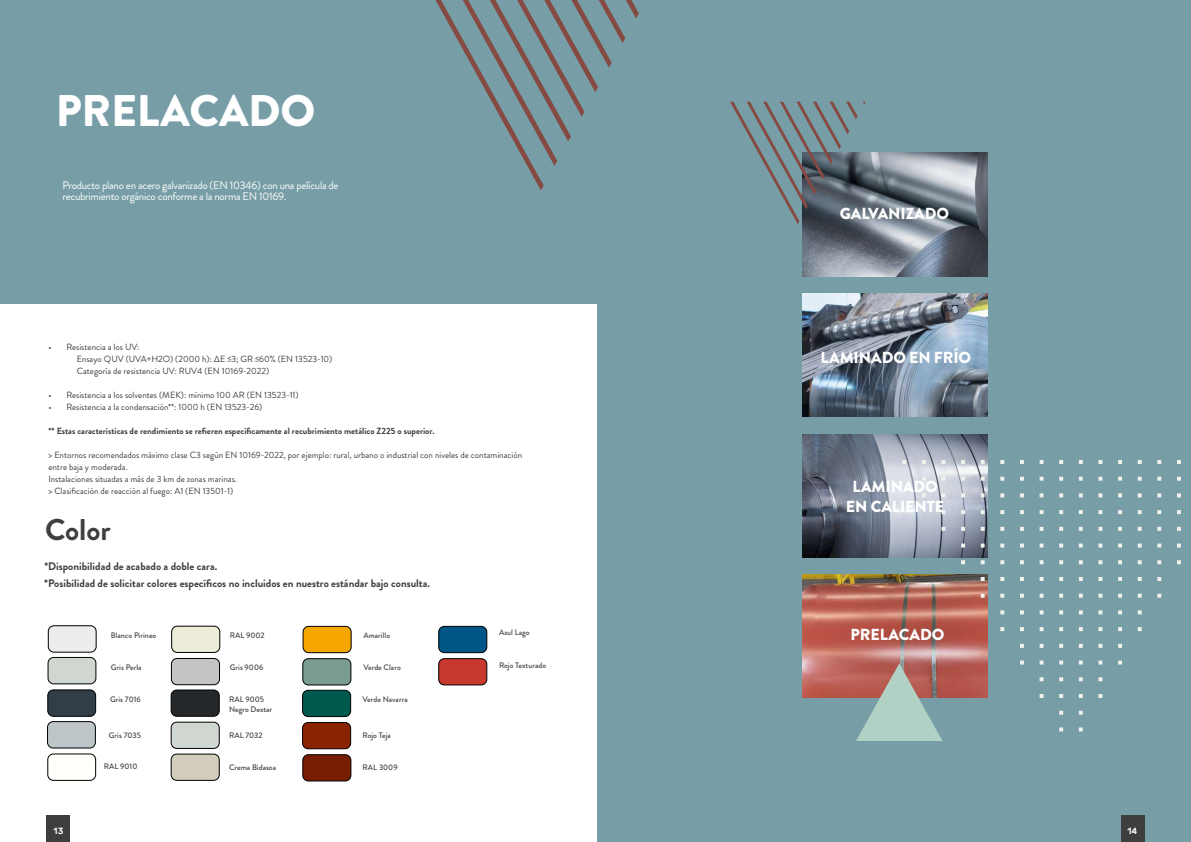
<style>
.page{position:relative;width:1191px;height:842px;background:#fff}
.page>*{position:absolute;margin:0;border:0;box-sizing:border-box;transform-origin:0 0}
.t1{font:900 44.2px "Brandon Grotesque";letter-spacing:-.005em;color:#fff}
.t2{font:700 30px "Brandon Grotesque";color:#3e3e3f}
.t3{font:900 16px/20px "Brandon Grotesque";letter-spacing:-.005em;color:#fff;text-align:center}
.t4{font:700 11px "Brandon Grotesque";color:#3e3e3f}
.t5{font:11px/11px "Brandon Grotesque";letter-spacing:-.025em;color:#fff}
.t6{font:9px/12px "Brandon Grotesque";color:#3e3e3f}
.t7{font:700 9px "Brandon Grotesque";color:#3e3e3f}
.t8{font:500 9px "Rubik";color:#fff}
.t9{font:500 8px/10px "Brandon Grotesque";color:#454545}
</style>
<div class="page">
<div style="left:0;top:0;width:1191px;height:303px;background:#779ea6"></div>
<div style="left:597px;top:0;width:594px;height:842px;background:#779ea6"></div>
<img style="left:802px;top:153px;width:185px;height:123px">
<img style="left:802px;top:294px;width:185px;height:123px">
<img style="left:802px;top:434px;width:185px;height:123px">
<img style="left:802px;top:574px;width:100px;height:123px">
<svg style="left:730px;top:102px;width:135px;height:122px"></svg>
<svg style="left:856px;top:663px;width:86px;height:78px;background:#aaa69d"></svg>
<svg style="left:902px;top:460px;width:278px;height:271px"></svg>
<div style="left:48px;top:657px;width:48px;height:27px;background:#d0d6d0;border-radius:6px"></div>
<div style="left:48px;top:657px;width:48px;height:27px;border:1px solid #000;border-radius:6px"></div>
<div style="left:48px;top:722px;width:47px;height:26px;background:#bdc5c9;border-radius:6px"></div>
<div style="left:47px;top:721px;width:48px;height:27px;border:1px solid #000;border-radius:6px"></div>
<div style="left:172px;top:626px;width:48px;height:26px;background:#edebda;border-radius:6px"></div>
<div style="left:171px;top:626px;width:49px;height:26px;border:1px solid #000;border-radius:6px"></div>
<div style="left:171px;top:690px;width:48px;height:26px;background:#24282b;border-radius:6px"></div>
<div style="left:171px;top:690px;width:48px;height:26px;border:1px solid #000;border-radius:6px"></div>
<div style="left:171px;top:722px;width:48px;height:26px;background:#d0d6d0;border-radius:6px"></div>
<div style="left:171px;top:722px;width:48px;height:26px;border:1px solid #000;border-radius:6px"></div>
<div style="left:303px;top:626px;width:48px;height:27px;background:#f5a700;border-radius:6px"></div>
<div style="left:303px;top:626px;width:48px;height:27px;border:1px solid #000;border-radius:6px"></div>
<div style="left:302px;top:690px;width:49px;height:26px;background:#00594f;border-radius:6px"></div>
<div style="left:302px;top:690px;width:49px;height:27px;border:1px solid #000;border-radius:6px"></div>
<div style="left:302px;top:722px;width:49px;height:27px;background:#8a2301;border-radius:6px"></div>
<div style="left:302px;top:722px;width:49px;height:27px;border:1px solid #000;border-radius:6px"></div>
<div style="left:303px;top:755px;width:48px;height:26px;background:#781e00;border-radius:6px"></div>
<div style="left:303px;top:754px;width:48px;height:27px;border:1px solid #000;border-radius:6px"></div>
<div style="left:439px;top:626px;width:48px;height:27px;background:#005687;border-radius:6px"></div>
<div style="left:438px;top:626px;width:49px;height:27px;border:1px solid #000;border-radius:6px"></div>
<div style="left:439px;top:659px;width:48px;height:26px;background:#c7392c;border-radius:6px"></div>
<div style="left:438px;top:658px;width:49px;height:27px;border:1px solid #000;border-radius:6px"></div>
<div style="left:48px;top:626px;width:48px;height:26px;background:#ededed;border-radius:6px"></div>
<div style="left:48px;top:626px;width:48px;height:26px;border:1px solid #000;border-radius:6px"></div>
<div style="left:48px;top:690px;width:48px;height:26px;background:#313d47;border-radius:6px"></div>
<div style="left:48px;top:690px;width:48px;height:26px;border:1px solid #000;border-radius:6px"></div>
<div style="left:48px;top:754px;width:48px;height:26px;border:1px solid #000;border-radius:6px"></div>
<div style="left:171px;top:658px;width:48px;height:27px;background:#c4c4c4;border-radius:6px"></div>
<div style="left:171px;top:658px;width:49px;height:27px;border:1px solid #000;border-radius:6px"></div>
<div style="left:171px;top:754px;width:48px;height:26px;background:#d1ccbc;border-radius:6px"></div>
<div style="left:171px;top:754px;width:48px;height:26px;border:1px solid #000;border-radius:6px"></div>
<div style="left:303px;top:659px;width:48px;height:26px;background:#7b9c91;border-radius:6px"></div>
<div style="left:303px;top:658px;width:48px;height:27px;border:1px solid #000;border-radius:6px"></div>
<svg style="left:435px;top:0;width:204px;height:190px"></svg>
<div style="left:47px;top:815px;width:23px;height:27px;background:#3e3e3f"></div>
<div style="left:1120px;top:815px;width:24px;height:27px;background:#3e3e3f"></div>
<h1 class="t1" style="left:56px;top:79px;width:261px">PRELACADO</h1>
<p class="t5" style="left:62px;top:180px;width:278px">Producto plano en acero galvanizado (EN 10346) con una película de recubrimiento orgánico conforme a la norma EN 10169.</p>
<p class="t6" style="left:77px;top:341px;width:257px;text-indent:-28px">• Resistencia a los UV:<br>Ensayo QUV (UVA+H2O) (2000 h): ΔE ≤3; GR ≤60% (EN 13523-10)<br>Categoría de resistencia UV: RUV4 (EN 10169-2022)</p>
<p class="t6" style="left:48px;top:389px;width:252px">• Resistencia a los solventes (MEK): mínimo 100 AR (EN 13523-11)</p>
<p class="t6" style="left:48px;top:401px;width:215px">• Resistencia a la condensación**: 1000 h (EN 13523-26)</p>
<p class="t7" style="left:48px;top:424px;width:387px">** Estas características de rendimiento se refieren específicamente al recubrimiento metálico Z225 o superior.</p>
<p class="t6" style="left:48px;top:449px;width:475px">&gt; Entornos recomendados máximo clase C3 según EN 10169-2022, por ejemplo: rural, urbano o industrial con niveles de contaminación entre baja y moderada.<br>Instalaciones situadas a más de 3 km de zonas marinas.<br>&gt; Clasificación de reacción al fuego: A1 (EN 13501-1)</p>
<h2 class="t2" style="left:45px;top:509px;width:67px">Color</h2>
<p class="t4" style="left:44px;top:558px;width:174px">*Disponibilidad de acabado a doble cara.</p>
<p class="t4" style="left:44px;top:575px;width:387px">*Posibilidad de solicitar colores específicos no incluidos en nuestro estándar bajo consulta.</p>
<p class="t9" style="left:111px;top:630px;width:47px">Blanco Pirineo</p>
<p class="t9" style="left:230px;top:631px;width:36px">RAL 9002</p>
<p class="t9" style="left:111px;top:662px;width:32px">Gris Perla</p>
<p class="t9" style="left:230px;top:662px;width:35px">Gris 9006</p>
<p class="t9" style="left:110px;top:695px;width:32px">Gris 7016</p>
<p class="t9" style="left:229px;top:695px;width:45px">RAL 9005<br>Negro Dextar</p>
<p class="t9" style="left:363px;top:630px;width:28px">Amarillo</p>
<p class="t9" style="left:499px;top:628px;width:32px">Azul Lago</p>
<p class="t9" style="left:499px;top:660px;width:49px">Rojo Texturado</p>
<p class="t9" style="left:363px;top:695px;width:47px">Verde Navarra</p>
<p class="t9" style="left:363px;top:662px;width:39px">Verde Claro</p>
<p class="t9" style="left:109px;top:730px;width:34px">Gris 7035</p>
<p class="t9" style="left:104px;top:762px;width:35px">RAL 9010</p>
<p class="t9" style="left:229px;top:730px;width:35px">RAL 7032</p>
<p class="t9" style="left:229px;top:762px;width:49px">Crema Bidasoa</p>
<p class="t9" style="left:363px;top:730px;width:30px">Rojo Teja</p>
<p class="t9" style="left:363px;top:762px;width:37px">RAL 3009</p>
<h3 class="t3" style="left:839px;top:204px;width:111px">GALVANIZADO</h3>
<h3 class="t3" style="left:820px;top:347px;width:152px">LAMINADO EN FRÍO</h3>
<h3 class="t3" style="left:846px;top:476px;width:100px">LAMINADO<br>EN CALIENTE</h3>
<h3 class="t3" style="left:850px;top:625px;width:95px">PRELACADO</h3>
<p class="t8" style="left:54px;top:825px;width:11px">13</p>
<p class="t8" style="left:1127px;top:825px;width:11px">14</p>
</div>
